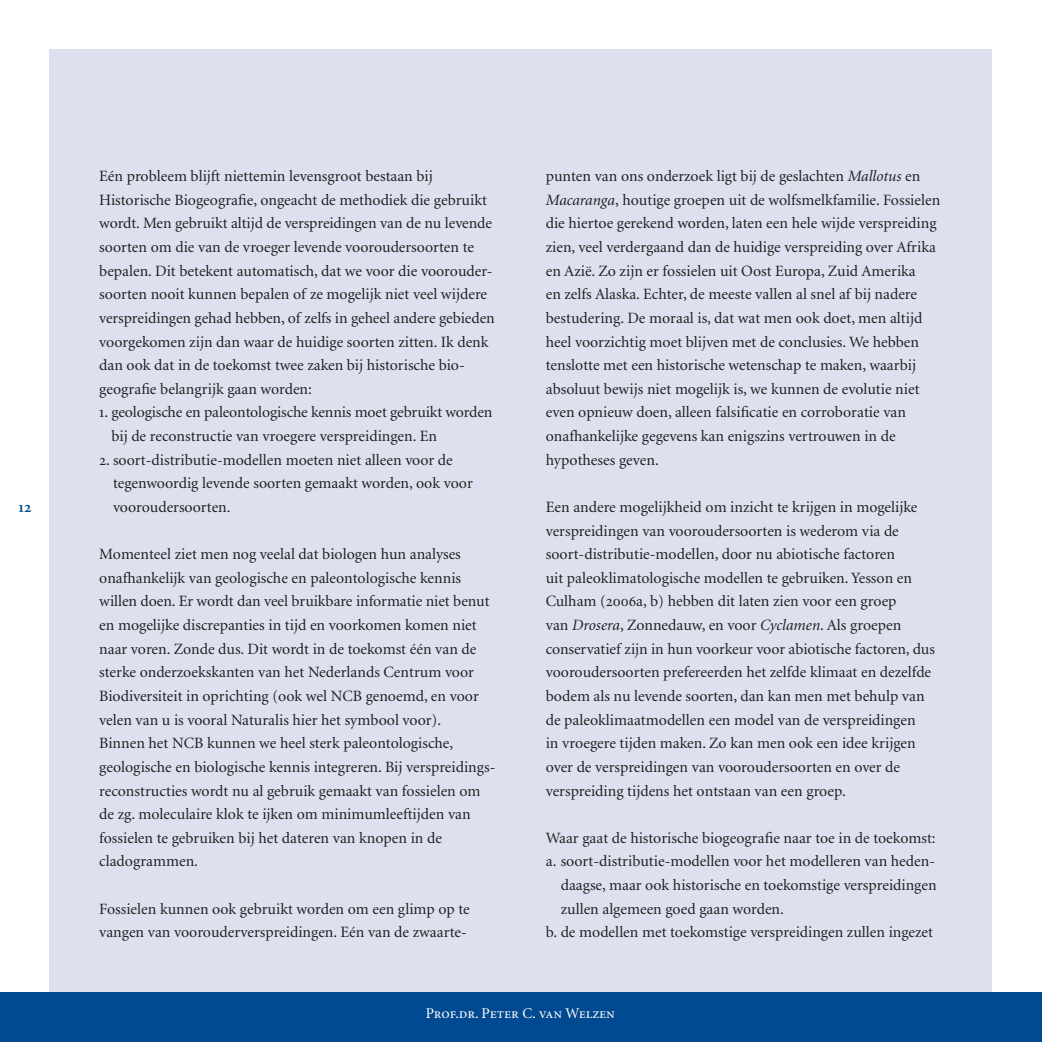
<style>
.page{position:relative;width:1042px;height:1042px;background:#fff}
.page>*{position:absolute;margin:0;border:0;box-sizing:border-box;transform-origin:0 0}
.lopend{font:15.75px/23.6px "Minion";color:#231f20}
.t1{font:15.75px "Minion Semibold SC";color:#014990}
.t2{font:14.88px "Minion Regular SC";letter-spacing:-.005em;color:#fff}
.s1{font-family:"Minion Regular SC"}
.s2{font-style:italic}
</style>
<div class="page">
<div style="left:50px;top:50px;width:942px;height:992px;background:#dde1ef"></div>
<div style="left:0;top:992px;width:1042px;height:50px;background:#014990"></div>
<p class="t1" style="left:19px;top:499px;width:14px">12</p>
<p class="lopend" style="left:99px;top:165px;width:397px">Eén probleem blijft niettemin levensgroot bestaan bij Historische Biogeografie, ongeacht de methodiek die gebruikt wordt. Men gebruikt altijd de verspreidingen van de nu levende soorten om die van de vroeger levende vooroudersoorten te bepalen. Dit betekent automatisch, dat we voor die voorouder&shy;soorten nooit kunnen bepalen of ze mogelijk niet veel wijdere verspreidingen gehad hebben, of zelfs in geheel andere gebieden voorgekomen zijn dan waar de huidige soorten zitten. Ik denk dan ook dat in de toekomst twee zaken bij historische bio&shy;geografie belangrijk gaan worden:</p>
<p class="lopend" style="left:111px;top:401px;width:382px;text-indent:-12px"><span class="s1">1</span>. geologische en paleontologische kennis moet gebruikt worden bij de reconstructie van vroegere verspreidingen. En</p>
<p class="lopend" style="left:113px;top:448px;width:361px;text-indent:-14px"><span class="s1">2</span>. soort-distributie-modellen moeten niet alleen voor de tegenwoordig levende soorten gemaakt worden, ook voor vooroudersoorten.</p>
<p class="lopend" style="left:99px;top:543px;width:396px">Momenteel ziet men nog veelal dat biologen hun analyses onafhankelijk van geologische en paleontologische kennis willen doen. Er wordt dan veel bruikbare informatie niet benut en mogelijke discrepanties in tijd en voorkomen komen niet naar voren. Zonde dus. Dit wordt in de toekomst één van de sterke onderzoekskanten van het Nederlands Centrum voor Biodiversiteit in oprichting (ook wel NCB genoemd, en voor velen van u is vooral Naturalis hier het symbool voor).<br>Binnen het NCB kunnen we heel sterk paleontologische, geologische en biologische kennis integreren. Bij verspreidings&shy;reconstructies wordt nu al gebruik gemaakt van fossielen om de zg. moleculaire klok te ijken om minimumleeftijden van fossielen te gebruiken bij het dateren van knopen in de cladogrammen.</p>
<p class="lopend" style="left:99px;top:897px;width:372px">Fossielen kunnen ook gebruikt worden om een glimp op te vangen van voorouderverspreidingen. Eén van de zwaarte-</p>
<p class="lopend" style="left:546px;top:165px;width:396px">punten van ons onderzoek ligt bij de geslachten <span class="s2">Mallotus</span> en <span class="s2">Macaranga</span>, houtige groepen uit de wolfsmelkfamilie. Fossielen die hiertoe gerekend worden, laten een hele wijde verspreiding zien, veel verdergaand dan de huidige verspreiding over Afrika en Azië. Zo zijn er fossielen uit Oost Europa, Zuid Amerika<br>en zelfs Alaska. Echter, de meeste vallen al snel af bij nadere bestudering. De moraal is, dat wat men ook doet, men altijd heel voorzichtig moet blijven met de conclusies. We hebben tenslotte met een historische wetenschap te maken, waarbij absoluut bewijs niet mogelijk is, we kunnen de evolutie niet even opnieuw doen, alleen falsificatie en corroboratie van onafhankelijke gegevens kan enigszins vertrouwen in de hypotheses geven.</p>
<p class="lopend" style="left:546px;top:496px;width:391px">Een andere mogelijkheid om inzicht te krijgen in mogelijke verspreidingen van vooroudersoorten is wederom via de soort-distributie-modellen, door nu abiotische factoren<br>uit paleoklimatologische modellen te gebruiken. Yesson en Culham (<span class="s1">2006</span>a, b) hebben dit laten zien voor een groep<br>van <span class="s2">Drosera</span>, Zonnedauw, en voor <span class="s2">Cyclamen</span>. Als groepen conservatief zijn in hun voorkeur voor abiotische factoren, dus vooroudersoorten prefereerden het zelfde klimaat en dezelfde bodem als nu levende soorten, dan kan men met behulp van de paleoklimaatmodellen een model van de verspreidingen<br>in vroegere tijden maken. Zo kan men ook een idee krijgen over de verspreidingen van vooroudersoorten en over de verspreiding tijdens het ontstaan van een groep.</p>
<p class="lopend" style="left:546px;top:826px;width:391px">Waar gaat de historische biogeografie naar toe in de toekomst:</p>
<p class="lopend" style="left:561px;top:850px;width:377px;text-indent:-15px">a. soort-distributie-modellen voor het modelleren van heden&shy;daagse, maar ook historische en toekomstige verspreidingen zullen algemeen goed gaan worden.</p>
<p class="lopend" style="left:546px;top:921px;width:389px">b. de modellen met toekomstige verspreidingen zullen ingezet</p>
<p class="t2" style="left:426px;top:1006px;width:191px">Prof.dr. Peter C. van Welzen</p>
</div>
